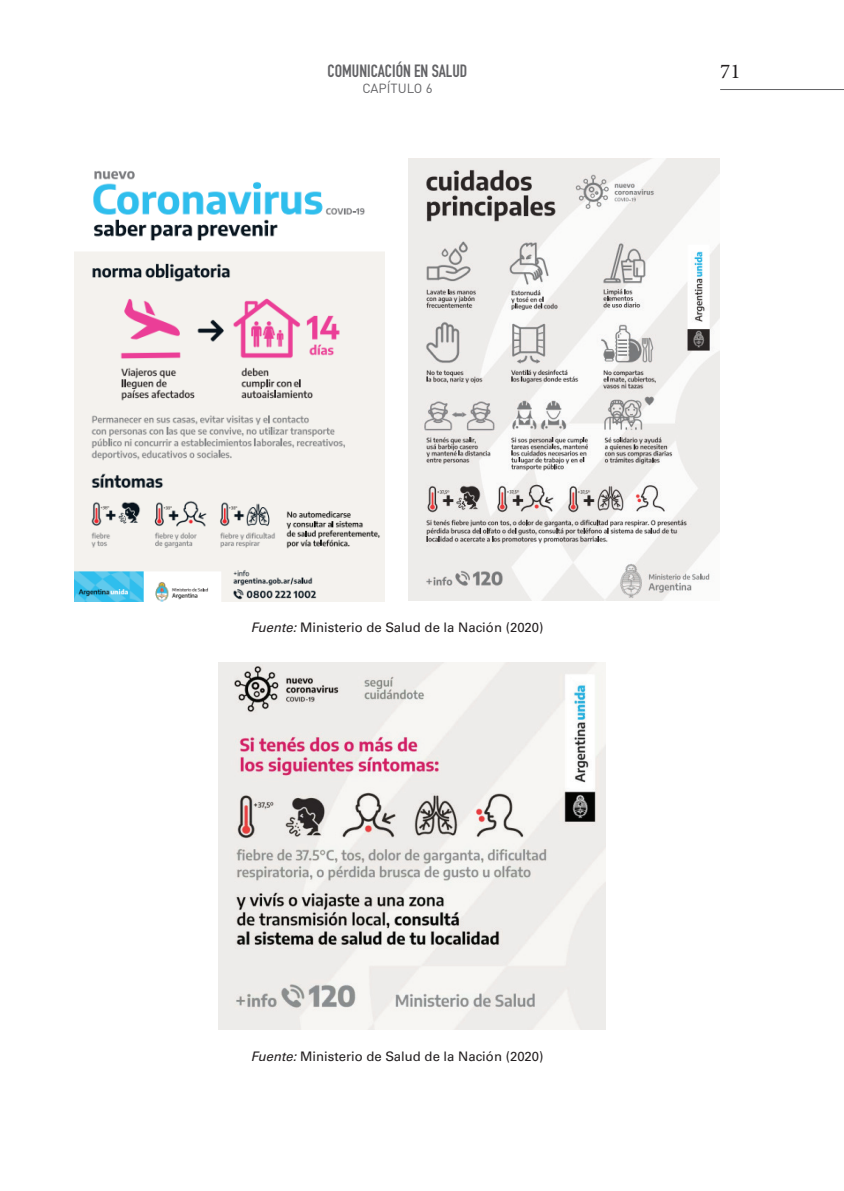
<style>
.page{position:relative;width:844px;height:1191px;background:#fff}
.page>*{position:absolute;margin:0;border:0;box-sizing:border-box;transform-origin:0 0}
.t1{font:21px "Minion Pro";color:#231f20}
.t2{font:17.5px "DIN Engschrift Alternate";color:#636366}
.t3{font:13.12px "Univers LT Std";color:#231f20}
.t4{font:13.12px "DIN Pro";color:#636366}
.s1{font-style:italic}
</style>
<div class="page">
<hr style="left:720px;top:89px;width:123px;height:1px;background:#636366">
<img style="left:74px;top:170px;width:310px;height:431px">
<img style="left:408px;top:159px;width:311px;height:442px">
<img style="left:218px;top:662px;width:387px;height:367px">
<h2 class="t2" style="left:327px;top:60px;width:141px">COMUNICACIÓN EN SALUD</h2>
<p class="t4" style="left:362px;top:79px;width:72px">CAPÍTULO 6</p>
<h1 class="t1" style="left:720px;top:57px;width:22px">71</h1>
<p class="t3" style="left:251px;top:620px;width:294px"><span class="s1">Fuente:</span> Ministerio de Salud de la Nación (2020)</p>
<p class="t3" style="left:251px;top:1048px;width:294px"><span class="s1">Fuente:</span> Ministerio de Salud de la Nación (2020)</p>
</div>
